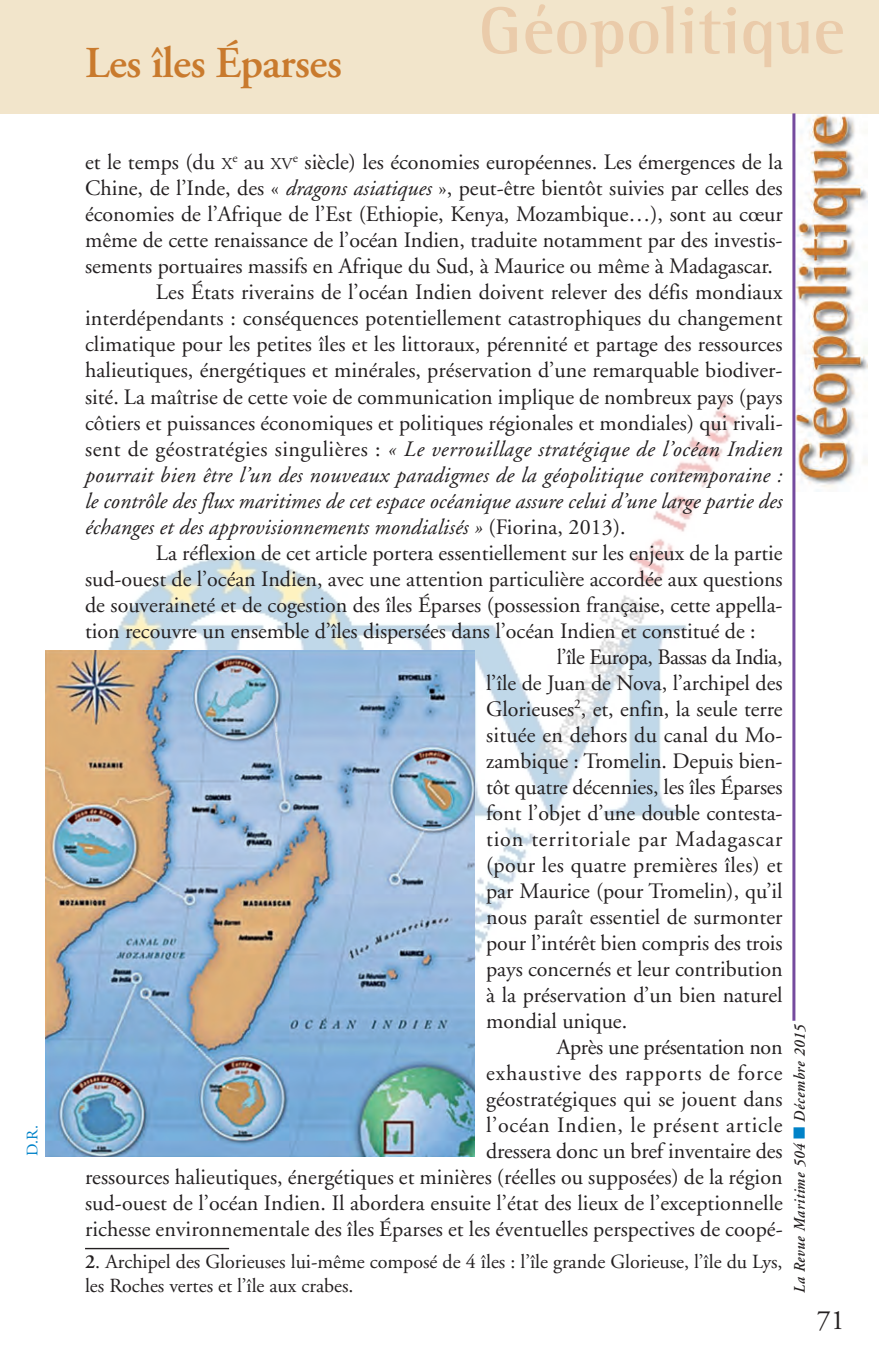
<style>
.page{position:relative;width:879px;height:1361px;background:#fff}
.page>*{position:absolute;margin:0;border:0;box-sizing:border-box;transform-origin:0 0}
.t1{font:700 68px "Rotis Semi Serif";color:#eacbaa}
.t2{font:600 44px "Adobe Garamond";letter-spacing:-.015em;color:#c97a2d}
.t3{font:28px "Adobe Garamond";color:#231f20}
.t4{font:22px "Adobe Garamond";color:#231f20}
.t5{font:italic 22px "Adobe Garamond";letter-spacing:.005em;color:#231f20}
.t6{font:italic 22px "Adobe Garamond";letter-spacing:.025em;color:#231f20}
.t7{font:22px "Adobe Garamond";letter-spacing:.04em;color:#231f20}
.t8{font:22px "Adobe Garamond";letter-spacing:.035em;color:#231f20}
.t9{font:22px "Adobe Garamond";letter-spacing:-.025em;color:#231f20}
.t10{font:20px/24px "Adobe Garamond";color:#231f20}
.t11{font:italic 600 16px "Adobe Garamond";letter-spacing:.05em;color:#231f20;scale:.9 1}
.t12{font:16px "Adobe Garamond";color:#0082c8}
.s1{font-size:16.4px}
.s2{font-style:italic}
.s3{font-style:normal}
.s4{font-weight:600}
.s5{color:#0082c8}
</style>
<div class="page">
<img style="left:108px;top:398px;width:631px;height:585px">
<img style="left:795px;top:113px;width:72px;height:379px">
<hr style="left:85px;top:1248px;width:144px;height:1px;background:#231f20">
<img style="left:45px;top:650px;width:429px;height:507px">
<hr style="left:792px;top:113px;width:3px;height:907px;background:#754b9e">
<p class="t12" style="left:26px;top:1156px;width:32px;rotate:-90deg">D.R.</p>
<h2 class="t2" style="left:85px;top:45px;width:258px">Les îles Éparses</h2>
<h1 class="t1" style="left:479px;top:6px;width:368px">Géopolitique</h1>
<p class="t4" style="left:85px;top:154px;width:699px">et le temps (du <span class="s1">X</span><sup>e</sup> au <span class="s1">XV</span><sup>e</sup> siècle) les économies européennes. Les émergences de la</p>
<p class="t4" style="left:85px;top:180px;width:699px">Chine, de l’Inde, des « <span class="s2">dragons asiatiques</span> », peut-être bientôt suivies par celles des</p>
<p class="t4" style="left:85px;top:206px;width:699px">économies de l’Afrique de l’Est (Ethiopie, Kenya, Mozambique…), sont au cœur</p>
<p class="t4" style="left:85px;top:232px;width:699px">même de cette renaissance de l’océan Indien, traduite notamment par des investis-</p>
<p class="t4" style="left:85px;top:258px;width:689px">sements portuaires massifs en Afrique du Sud, à Maurice ou même à Madagascar.</p>
<p class="t4" style="left:156px;top:284px;width:628px">Les États riverains de l’océan Indien doivent relever des défis mondiaux</p>
<p class="t4" style="left:85px;top:310px;width:699px">interdépendants : conséquences potentiellement catastrophiques du changement</p>
<p class="t4" style="left:85px;top:336px;width:699px">climatique pour les petites îles et les littoraux, pérennité et partage des ressources</p>
<p class="t4" style="left:85px;top:362px;width:699px">halieutiques, énergétiques et minérales, préservation d’une remarquable biodiver-</p>
<p class="t4" style="left:85px;top:388px;width:699px">sité. La maîtrise de cette voie de communication implique de nombreux pays (pays</p>
<p class="t4" style="left:85px;top:414px;width:699px">côtiers et puissances économiques et politiques régionales et mondiales) qui rivali-</p>
<p class="t6" style="left:85px;top:440px;width:699px"><span class="s3">sent de géostratégies singulières :</span> « Le verrouillage stratégique de l’océan Indien</p>
<p class="t5" style="left:85px;top:466px;width:699px">pourrait bien être l’un des nouveaux paradigmes de la géopolitique contemporaine :</p>
<p class="t5" style="left:85px;top:492px;width:699px">le contrôle des flux maritimes de cet espace océanique assure celui d’une large partie des</p>
<p class="t5" style="left:85px;top:518px;width:542px">échanges et des approvisionnements mondialisés » <span class="s3">(Fiorina, 2013).</span></p>
<p class="t4" style="left:156px;top:544px;width:628px">La réflexion de cet article portera essentiellement sur les enjeux de la partie</p>
<p class="t4" style="left:85px;top:570px;width:699px">sud-ouest de l’océan Indien, avec une attention particulière accordée aux questions</p>
<p class="t4" style="left:85px;top:596px;width:699px">de souveraineté et de cogestion des îles Éparses (possession française, cette appella-</p>
<p class="t4" style="left:85px;top:622px;width:672px">tion recouvre un ensemble d’îles dispersées dans l’océan Indien et constitué de :</p>
<p class="t9" style="left:557px;top:648px;width:227px">l’île Europa, Bassas da India,</p>
<p class="t4" style="left:486px;top:674px;width:298px">l’île de Juan de Nova, l’archipel des</p>
<p class="t4" style="left:486px;top:700px;width:298px">Glorieuses<sup>2</sup>, et, enfin, la seule terre</p>
<p class="t4" style="left:486px;top:726px;width:298px">située en dehors du canal du Mo-</p>
<p class="t4" style="left:486px;top:752px;width:298px">zambique : Tromelin. Depuis bien-</p>
<p class="t4" style="left:486px;top:778px;width:298px">tôt quatre décennies, les îles Éparses</p>
<p class="t4" style="left:486px;top:804px;width:298px">font l’objet d’une double contesta-</p>
<p class="t7" style="left:486px;top:830px;width:298px">tion territoriale par Madagascar</p>
<p class="t4" style="left:486px;top:856px;width:298px">(pour les quatre premières îles) et</p>
<p class="t4" style="left:486px;top:882px;width:298px">par Maurice (pour Tromelin), qu’il</p>
<p class="t4" style="left:486px;top:908px;width:298px">nous paraît essentiel de surmonter</p>
<p class="t4" style="left:486px;top:934px;width:298px">pour l’intérêt bien compris des trois</p>
<p class="t4" style="left:486px;top:960px;width:298px">pays concernés et leur contribution</p>
<p class="t4" style="left:486px;top:986px;width:298px">à la préservation d’un bien naturel</p>
<p class="t4" style="left:486px;top:1012px;width:142px">mondial unique.</p>
<p class="t4" style="left:557px;top:1038px;width:227px">Après une présentation non</p>
<p class="t7" style="left:486px;top:1064px;width:298px">exhaustive des rapports de force</p>
<p class="t4" style="left:486px;top:1090px;width:298px">géostratégiques qui se jouent dans</p>
<p class="t8" style="left:486px;top:1116px;width:298px">l’océan Indien, le présent article</p>
<p class="t4" style="left:486px;top:1142px;width:298px">dressera donc un bref inventaire des</p>
<p class="t4" style="left:85px;top:1168px;width:699px">ressources halieutiques, énergétiques et minières (réelles ou supposées) de la région</p>
<p class="t4" style="left:85px;top:1194px;width:699px">sud-ouest de l’océan Indien. Il abordera ensuite l’état des lieux de l’exceptionnelle</p>
<p class="t4" style="left:85px;top:1220px;width:699px">richesse environnementale des îles Éparses et les éventuelles perspectives de coopé-</p>
<p class="t10" style="left:85px;top:1251px;width:699px"><span class="s4">2</span>. Archipel des Glorieuses lui-même composé de 4 îles : l’île grande Glorieuse, l’île du Lys, les Roches vertes et l’île aux crabes.</p>
<p class="t11" style="left:793px;top:1293px;width:300px;rotate:-90deg">La Revue Maritime 504 <span class="s5">■</span> Décembre 2015</p>
<p class="t3" style="left:817px;top:1308px;width:29px">71</p>
</div>
